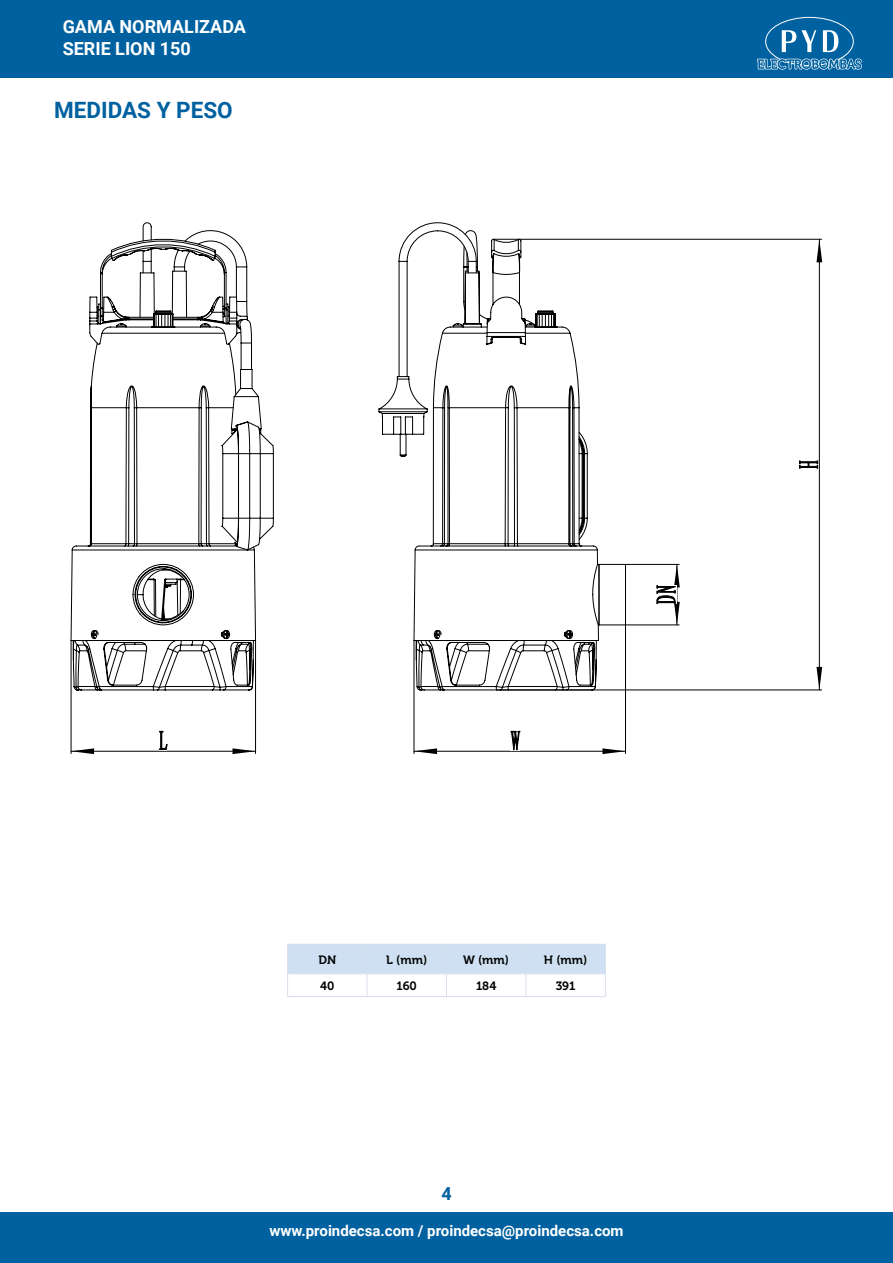
<style>
.page{position:relative;width:893px;height:1263px;background:#fff}
.page>*{position:absolute;margin:0;border:0;box-sizing:border-box;transform-origin:0 0}
.t1{font:700 22.5px "Roboto";color:#0061a0}
.t2{font:700 18px/21.6px "Roboto";color:#fff}
.t3{font:700 18px "Roboto";color:#0061a0}
.t4{font:700 15px "Roboto";color:#fff}
.t5{font:12px "Museo 700";color:#000}
</style>
<div class="page">
<div style="left:0;top:0;width:893px;height:77px;background:#0061a0"></div>
<div style="left:0;top:1212px;width:893px;height:51px;background:#0061a0"></div>
<svg style="left:756px;top:28px;width:106px;height:50px"></svg>
<svg style="left:287px;top:944px;width:319px;height:52px"></svg>
<hr style="left:287px;top:996px;width:80px;height:1px;background:#d8dfec">
<hr style="left:367px;top:996px;width:79px;height:1px;background:#d8dfec">
<hr style="left:446px;top:996px;width:80px;height:1px;background:#d8dfec">
<hr style="left:526px;top:996px;width:79px;height:1px;background:#d8dfec">
<svg style="left:73px;top:641px;width:181px;height:50px"></svg>
<svg style="left:70px;top:222px;width:204px;height:419px"></svg>
<svg style="left:378px;top:222px;width:99px;height:235px"></svg>
<svg style="left:413px;top:238px;width:213px;height:453px"></svg>
<svg style="left:413px;top:271px;width:187px;height:370px"></svg>
<hr style="left:71px;top:751px;width:185px;height:1px;background:#000">
<svg style="left:71px;top:748px;width:23px;height:6px"></svg>
<svg style="left:232px;top:748px;width:24px;height:6px"></svg>
<hr style="left:71px;top:640px;width:1px;height:113px;background:#000">
<hr style="left:255px;top:640px;width:1px;height:113px;background:#000">
<svg style="left:159px;top:731px;width:8px;height:19px"></svg>
<hr style="left:819px;top:239px;width:1px;height:451px;background:#000">
<svg style="left:816px;top:240px;width:6px;height:22px"></svg>
<svg style="left:816px;top:667px;width:6px;height:23px"></svg>
<hr style="left:493px;top:239px;width:329px;height:1px;background:#000">
<hr style="left:497px;top:690px;width:325px;height:1px;background:#000">
<svg style="left:799px;top:461px;width:19px;height:7px"></svg>
<hr style="left:414px;top:751px;width:211px;height:1px;background:#000">
<svg style="left:602px;top:748px;width:23px;height:6px"></svg>
<svg style="left:414px;top:748px;width:23px;height:6px"></svg>
<hr style="left:625px;top:625px;width:1px;height:128px;background:#000">
<hr style="left:414px;top:640px;width:1px;height:113px;background:#000">
<svg style="left:511px;top:731px;width:9px;height:19px"></svg>
<hr style="left:625px;top:564px;width:54px;height:1px;background:#000">
<hr style="left:625px;top:625px;width:54px;height:1px;background:#000">
<svg style="left:657px;top:564px;width:23px;height:61px"></svg>
<p class="t2" style="left:63px;top:16px;width:185px">GAMA NORMALIZADA<br>SERIE LION 150</p>
<h1 class="t1" style="left:54px;top:95px;width:180px">MEDIDAS Y PESO</h1>
<p class="t5" style="left:318px;top:953px;width:19px">DN</p>
<p class="t5" style="left:386px;top:953px;width:42px">L (mm)</p>
<p class="t5" style="left:463px;top:953px;width:47px">W (mm)</p>
<p class="t5" style="left:544px;top:953px;width:45px">H (mm)</p>
<p class="t5" style="left:320px;top:979px;width:16px">40</p>
<p class="t5" style="left:397px;top:979px;width:22px">160</p>
<p class="t5" style="left:476px;top:979px;width:22px">184</p>
<p class="t5" style="left:556px;top:979px;width:21px">391</p>
<p class="t3" style="left:441px;top:1181px;width:12px">4</p>
<p class="t4" style="left:269px;top:1220px;width:356px">www.proindecsa.com / proindecsa@proindecsa.com</p>
</div>
